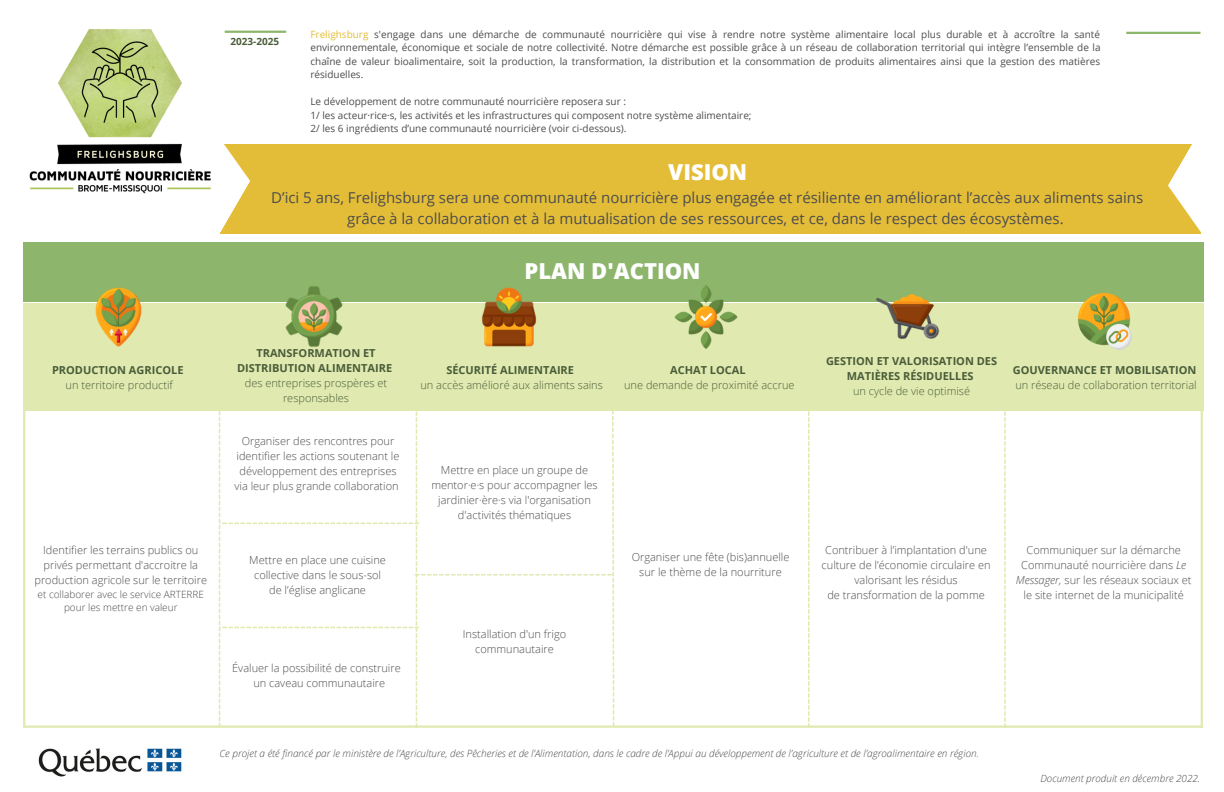
<style>
.page{position:relative;width:1224px;height:792px;background:#fff}
.page>*{position:absolute;margin:0;border:0;box-sizing:border-box;transform-origin:0 0}
.t1{font:800 22px "Open Sans";color:#fff}
.t2{font:15px/21px "Open Sans";color:#4d4d4d;text-align:center}
.t3{font:300 11px/15px "Open Sans";color:#4d4d4d;text-align:center}
.t4{font:300 11px/15px "Open Sans";color:#4a5d3a;text-align:center}
.t5{font:700 11px/15px "Open Sans";color:#4a5d3a;text-align:center}
.t6{font:10px/13.5px "Open Sans";color:#4d4d4d;text-align:justify}
.t7{font:italic 300 10px "Open Sans";color:#4d4d4d}
.t8{font:300 10px/13.5px "Open Sans";color:#4d4d4d;text-align:center}
.t9{font:700 10px "Open Sans";color:#4a5d3a}
.t10{font:italic 300 9.9px "Open Sans";color:#4d4d4d}
.s1{color:#e4bd38}
.s2{font-style:italic}
</style>
<div class="page">
<div style="left:23px;top:304px;width:1180px;height:107px;background:#e0e9af"></div>
<hr style="left:23px;top:350px;width:2px;height:378px;background:#e0e9af">
<svg style="left:808px;top:411px;width:2px;height:315px"></svg>
<hr style="left:1201px;top:351px;width:2px;height:377px;background:#e0e9af">
<svg style="left:1004px;top:411px;width:2px;height:315px"></svg>
<hr style="left:225px;top:31px;width:61px;height:2px;background:#8db66c">
<div style="left:221px;top:144px;width:980px;height:89px;background:#e4bd38"></div>
<svg style="left:220px;top:154px;width:43px;height:80px"></svg>
<svg style="left:1155px;top:144px;width:46px;height:90px"></svg>
<div style="left:23px;top:242px;width:1180px;height:60px;background:#8db66c"></div>
<img style="left:86px;top:287px;width:65px;height:60px">
<img style="left:279px;top:286px;width:69px;height:61px">
<img style="left:476px;top:287px;width:65px;height:60px">
<img style="left:870px;top:294px;width:74px;height:45px">
<img style="left:669px;top:285px;width:73px;height:64px">
<img style="left:1072px;top:292px;width:63px;height:58px">
<hr style="left:1126px;top:32px;width:75px;height:2px;background:#8db66c">
<hr style="left:24px;top:726px;width:1179px;height:2px;background:#e0e9af">
<img style="left:38px;top:748px;width:144px;height:29px">
<img style="left:29px;top:29px;width:202px;height:181px">
<svg style="left:219px;top:411px;width:395px;height:317px"></svg>
<p class="t9" style="left:230px;top:34px;width:50px">2023-2025</p>
<p class="t6" style="left:310px;top:27px;width:792px"><span class="s1">Frelighsburg</span> s'engage dans une démarche de communauté nourricière qui vise à rendre notre système alimentaire local plus durable et à accroître la santé environnementale, économique et sociale de notre collectivité. Notre démarche est possible grâce à un réseau de collaboration territorial qui intègre l’ensemble de la chaîne de valeur bioalimentaire, soit la production, la transformation, la distribution et la consommation de produits alimentaires ainsi que la gestion des matières résiduelles.</p>
<p class="t6" style="left:310px;top:95px;width:443px;text-align:left">Le développement de notre communauté nourricière reposera sur :<br>1/ les acteur·rice·s, les activités et les infrastructures qui composent notre système alimentaire;<br>2/ les 6 ingrédients d’une communauté nourricière (voir ci-dessous).</p>
<h1 class="t1" style="left:668px;top:157px;width:81px">VISION</h1>
<h2 class="t2" style="left:271px;top:187px;width:874px">D’ici 5 ans, Frelighsburg sera une communauté nourricière plus engagée et résiliente en améliorant l’accès aux aliments sains grâce à la collaboration et à la mutualisation de ses ressources, et ce, dans le respect des écosystèmes.</h2>
<h1 class="t1" style="left:525px;top:255px;width:178px">PLAN D'ACTION</h1>
<p class="t5" style="left:52px;top:362px;width:133px">PRODUCTION AGRICOLE</p>
<p class="t4" style="left:66px;top:377px;width:109px">un territoire productif</p>
<p class="t3" style="left:34px;top:542px;width:174px">Identifier les terrains publics ou privés permettant d'accroitre la production agricole sur le territoire</p>
<p class="t8" style="left:38px;top:587px;width:168px">et collaborer avec le service ARTERRE pour les mettre en valeur</p>
<p class="t5" style="left:237px;top:346px;width:157px">TRANSFORMATION ET<br>DISTRIBUTION ALIMENTAIRE</p>
<p class="t4" style="left:245px;top:376px;width:144px">des entreprises prospères et responsables</p>
<p class="t3" style="left:234px;top:433px;width:166px">Organiser des rencontres pour identifier les actions soutenant le développement des entreprises via leur plus grande collaboration</p>
<p class="t3" style="left:249px;top:552px;width:138px">Mettre en place une cuisine collective dans le sous-sol de l’église anglicane</p>
<p class="t3" style="left:232px;top:660px;width:170px">Évaluer la possibilité de construire un caveau communautaire</p>
<p class="t5" style="left:446px;top:362px;width:129px">SÉCURITÉ ALIMENTAIRE</p>
<p class="t4" style="left:420px;top:377px;width:184px">un accès amélioré aux aliments sains</p>
<p class="t3" style="left:431px;top:462px;width:168px">Mettre en place un groupe de mentor·e·s pour accompagner les jardinier·ère·s via l'organisation d'activités thématiques</p>
<p class="t3" style="left:463px;top:627px;width:105px">Installation d'un frigo communautaire</p>
<p class="t5" style="left:670px;top:362px;width:77px">ACHAT LOCAL</p>
<p class="t4" style="left:624px;top:377px;width:172px">une demande de proximité accrue</p>
<p class="t5" style="left:826px;top:353px;width:173px">GESTION ET VALORISATION DES<br>MATIÈRES RÉSIDUELLES</p>
<p class="t4" style="left:853px;top:383px;width:119px">un cycle de vie optimisé</p>
<p class="t5" style="left:1013px;top:362px;width:185px">GOUVERNANCE ET MOBILISATION</p>
<p class="t4" style="left:1015px;top:377px;width:183px">un réseau de collaboration territorial</p>
<p class="t3" style="left:632px;top:549px;width:159px">Organiser une fête (bis)annuelle sur le thème de la nourriture</p>
<p class="t3" style="left:822px;top:542px;width:170px">Contribuer à l’implantation d'une culture de l’économie circulaire en valorisant les résidus<br>de transformation de la pomme</p>
<p class="t3" style="left:1016px;top:542px;width:177px">Communiquer sur la démarche Communauté nourricière dans <span class="s2">Le Messager,</span> sur les réseaux sociaux et le site internet de la municipalité</p>
<p class="t7" style="left:220px;top:746px;width:761px">Ce projet a été financé par le ministère de l’Agriculture, des Pêcheries et de l’Alimentation, dans le cadre de l’Appui au développement de l’agriculture et de l’agroalimentaire en région.</p>
<p class="t10" style="left:1040px;top:771px;width:161px">Document produit en décembre 2022.</p>
</div>
